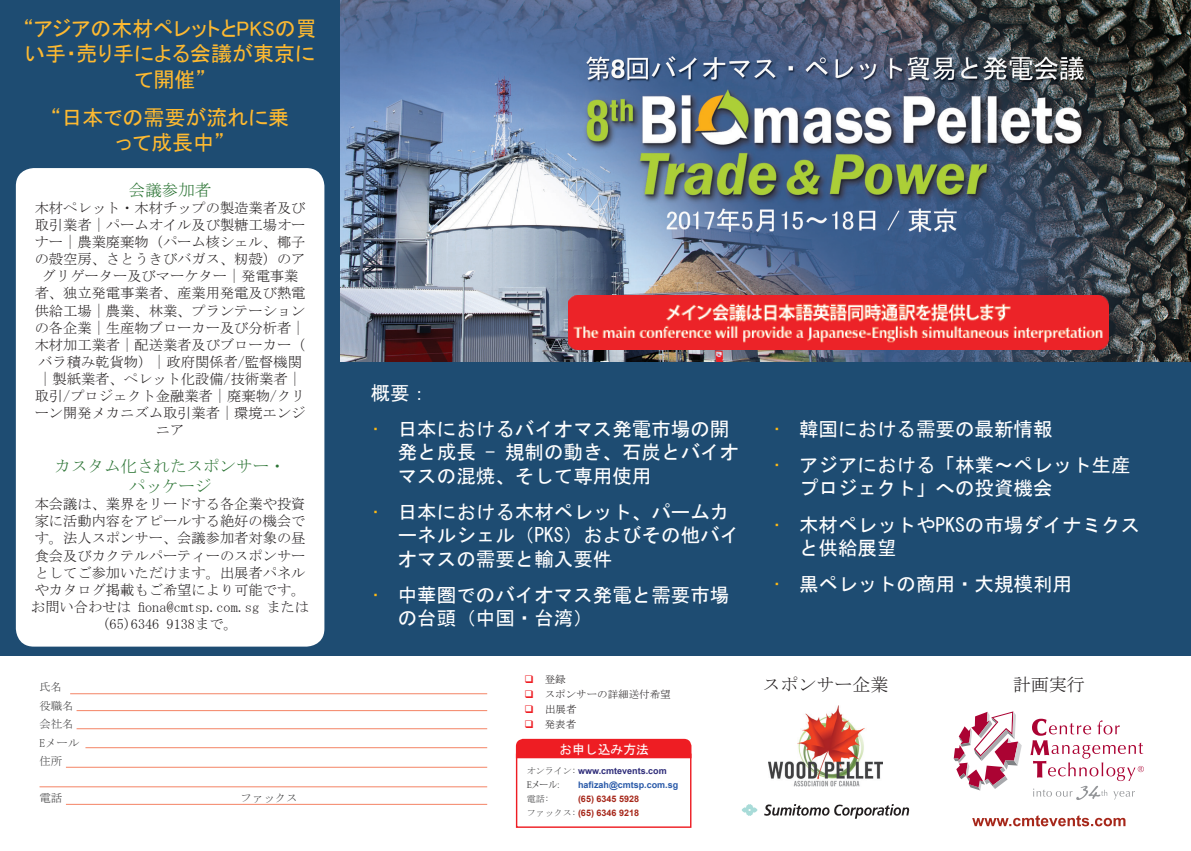
<style>
.page{position:relative;width:1191px;height:851px;background:#fff}
.page>*{position:absolute;margin:0;border:0;box-sizing:border-box;transform-origin:0 0}
.t1{font:21px/25.2px "MS P Gothic";color:#fdb931;text-align:center}
.t2{font:19.5px/23.4px "MS Gothic";color:#fff}
.t3{font:18px "MS Mincho";color:#231f20}
.t4{font:16.5px/19.8px "MS Mincho";color:#2b7434;text-align:center}
.t5{font:14.25px/17.1px "MS Mincho";color:#231f20;text-align:center}
.t6{font:12.9px "MS Gothic";color:#fff}
.t7{font:11.4px/18.6px "MS Mincho";color:#3e3e3f}
.t8{font:10.5px "MS Mincho";color:#231f20}
.t9{font:700 9px/13.8px "Arial";color:#a6271a;text-align:right}
.t10{font:700 9px "Arial";color:#2e2c79}
.t11{font:700 9px "Arial";color:#2959a8}
.t12{font:9px "Koz Min Pro";color:#3e3e3f}
.t13{font:9px "MS Mincho";color:#3e3e3f}
.s1{color:#fcb814}
.s2{color:#ee1d23}
.s3{font-family:"MS Mincho";font-weight:400;color:#3e3e3f}
</style>
<div class="page">
<div style="left:0;top:0;width:1191px;height:655px;background:#1e4c72"></div>
<div style="left:16px;top:168px;width:308px;height:478px;background:#fff;border-radius:18px"></div>
<hr style="left:70px;top:693px;width:417px;height:1px;background:#f48465">
<hr style="left:77px;top:710px;width:410px;height:1px;background:#f48465">
<hr style="left:77px;top:728px;width:410px;height:1px;background:#f48465">
<hr style="left:85px;top:747px;width:402px;height:1px;background:#f48465">
<hr style="left:66px;top:766px;width:421px;height:1px;background:#f48465">
<hr style="left:40px;top:786px;width:447px;height:1px;background:#f48465">
<hr style="left:66px;top:804px;width:421px;height:1px;background:#f48465">
<div style="left:516px;top:753px;width:175px;height:74px;border:1px solid #ee1d23"></div>
<div style="left:516px;top:738px;width:175px;height:20px;background:#ee1d23"></div>
<img style="left:340px;top:0;width:851px;height:361px">
<img style="left:568px;top:295px;width:541px;height:54px">
<svg style="left:972px;top:815px;width:153px;height:11px"></svg>
<svg style="left:953px;top:711px;width:68px;height:79px"></svg>
<svg style="left:1030px;top:718px;width:114px;height:81px"></svg>
<img style="left:768px;top:705px;width:114px;height:82px">
<svg style="left:742px;top:804px;width:15px;height:11px"></svg>
<svg style="left:764px;top:804px;width:145px;height:14px"></svg>
<h1 class="t1" style="left:24px;top:16px;width:295px">“アジアの木材ペレットとPKSの買い手・売り手による会議が東京にて開催”</h1>
<h1 class="t1" style="left:51px;top:104px;width:240px">“日本での需要が流れに乗って成長中”</h1>
<p class="t4" style="left:129px;top:180px;width:84px">会議参加者</p>
<p class="t5" style="left:35px;top:199px;width:272px">木材ペレット・木材チップの製造業者及び取引業者｜パームオイル及び製糖工場オーナー｜農業廃棄物（パーム核シェル、椰子の殻空房、さとうきびバガス、籾殻）のアグリゲーター及びマーケター｜発電事業者、独立発電事業者、産業用発電及び熱電供給工場｜農業、林業、プランテーションの各企業｜生産物ブローカー及び分析者｜木材加工業者｜配送業者及びブローカー（バラ積み乾貨物）｜政府関係者/監督機関｜製紙業者、ペレット化設備/技術業者｜取引/プロジェクト金融業者｜廃棄物/クリーン開発メカニズム取引業者｜環境エンジニア</p>
<p class="t4" style="left:55px;top:456px;width:233px">カスタム化されたスポンサー・パッケージ</p>
<p class="t5" style="left:31px;top:495px;width:279px">本会議は、業界をリードする各企業や投資家に活動内容をアピールする絶好の機会です。法人スポンサー、会議参加者対象の昼食会及びカクテルパーティーのスポンサーとしてご参加いただけます。出展者パネルやカタログ掲載もご希望により可能です。お問い合わせは fiona@cmtsp.com.sg または(65)6346 9138まで。</p>
<p class="t7" style="left:40px;top:677px;width:41px">氏名<br>役職名会社名<br>Eメール住所</p>
<p class="t7" style="left:40px;top:788px;width:24px">電話</p>
<p class="t7" style="left:241px;top:788px;width:59px">ファックス</p>
<h2 class="t2" style="left:371px;top:381px;width:60px">概要：</h2>
<h2 class="t2" style="left:398px;top:417px;width:343px;text-indent:-27px"><span class="s1">•</span> 日本におけるバイオマス発電市場の開発と成長 - 規制の動き、石炭とバイオマスの混焼、そして専用使用</h2>
<h2 class="t2" style="left:398px;top:500px;width:343px;text-indent:-27px"><span class="s1">•</span> 日本における木材ペレット、パームカーネルシェル（PKS）およびその他バイオマスの需要と輸入要件</h2>
<h2 class="t2" style="left:398px;top:583px;width:333px;text-indent:-27px"><span class="s1">•</span> 中華圏でのバイオマス発電と需要市場の台頭（中国・台湾）</h2>
<p class="t8" style="left:524px;top:674px;width:43px"><span class="s2">❑</span> 登録</p>
<p class="t8" style="left:524px;top:689px;width:148px"><span class="s2">❑</span> スポンサーの詳細送付希望</p>
<p class="t8" style="left:524px;top:704px;width:54px"><span class="s2">❑</span> 出展者</p>
<p class="t8" style="left:524px;top:719px;width:53px"><span class="s2">❑</span> 発表者</p>
<p class="t6" style="left:559px;top:742px;width:91px">お申し込み方法</p>
<p class="t10" style="left:527px;top:764px;width:141px"><span class="s3">オンライン:</span> www.cmtevents.com</p>
<p class="t12" style="left:527px;top:778px;width:34px">Eメール:</p>
<p class="t11" style="left:578px;top:778px;width:102px">hafizah@cmtsp.com.sg</p>
<p class="t13" style="left:527px;top:794px;width:24px">電話:</p>
<p class="t9" style="left:527px;top:792px;width:114px">(65) 6345 5928<br><span class="s3">ファックス:</span> (65) 6346 9218</p>
<h2 class="t2" style="left:772px;top:417px;width:282px"><span class="s1">•</span> 韓国における需要の最新情報</h2>
<h2 class="t2" style="left:799px;top:453px;width:333px;text-indent:-27px"><span class="s1">•</span> アジアにおける「林業～ペレット生産プロジェクト」への投資機会</h2>
<h2 class="t2" style="left:799px;top:513px;width:343px;text-indent:-27px"><span class="s1">•</span> 木材ペレットやPKSの市場ダイナミクスと供給展望</h2>
<h2 class="t2" style="left:772px;top:572px;width:302px"><span class="s1">•</span> 黒ペレットの商用・大規模利用</h2>
<p class="t3" style="left:762px;top:675px;width:127px">スポンサー企業</p>
<p class="t3" style="left:1012px;top:675px;width:73px">計画実行</p>
</div>
